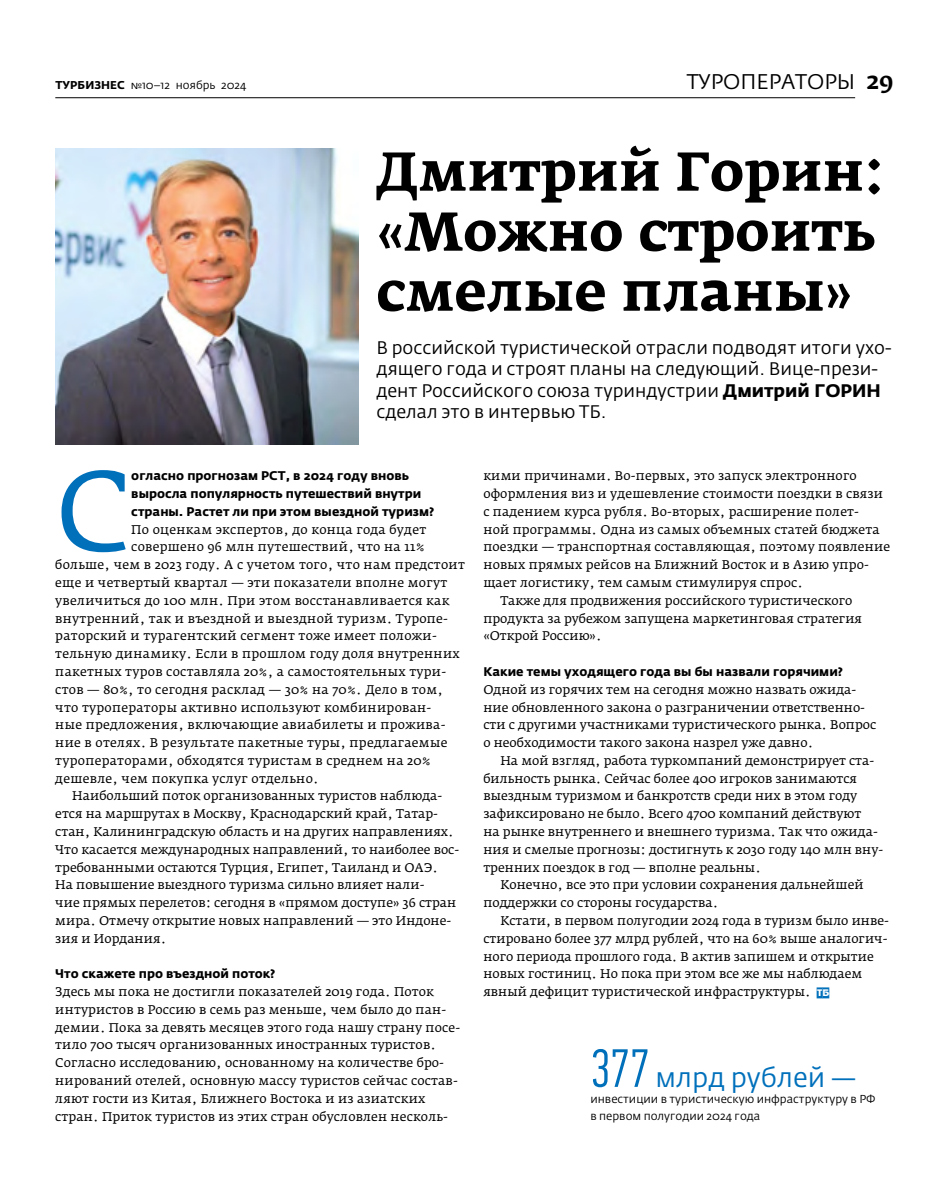
<style>
.page{position:relative;width:936px;height:1191px;background:#fff}
.page>*{position:absolute;margin:0;border:0;box-sizing:border-box;transform-origin:0 0}
.t1{font:113.1px "Fedra Serif A Pro";color:#0070bb}
.t2{font:700 54px/60px "Fedra Serif A Pro";color:#000}
.t3{font:27px "Fedra Sans Pro";color:#0070bb}
.t4{font:21px "Fedra Sans Pro";color:#000}
.t5{font:18px/21.6px "Fedra Sans Pro";color:#000}
.t6{font:12.45px/17.9px "Fedra Serif A Pro";letter-spacing:.01em;color:#000}
.t7{font:700 12.45px/17.9px "Fedra Sans Pro";color:#000}
.t8{font:11.4px/16.5px "Fedra Sans Pro";color:#000}
.t9{font:11.25px "Fedra Sans Pro";color:#000}
.s1{font-weight:700}
.s2{font-family:"Fedra Serif A Pro";font-weight:500;font-size:24px}
.s3{font-family:"Adver Gothic Cameo";font-size:9px;color:#0070bb}
.s4{font-family:"PF Din Text Comp Pro";font-weight:300;font-size:54px}
</style>
<div class="page">
<img style="left:55px;top:148px;width:303px;height:296px">
<hr style="left:55px;top:97px;width:800px;height:1px;background:#000">
<p class="t9" style="left:55px;top:78px;width:193px"><span class="s1">ТУРБИЗНЕС</span> №10–12 ноябрь 2024</p>
<h3 class="t4" style="left:686px;top:68px;width:208px">ТУРОПЕРАТОРЫ <span class="s2">29</span></h3>
<h2 class="t2" style="left:376px;top:142px;width:511px">Дмитрий Горин: «Можно строить смелые планы»</h2>
<h3 class="t5" style="left:376px;top:336px;width:516px">В российской туристической отрасли подводят итоги ухо&shy;дящего года и строят планы на следующий. Вице-прези&shy;дент Российского союза туриндустрии <span class="s1">Дмитрий ГОРИН </span>сделал это в интервью ТБ.</h3>
<h1 class="t1" style="left:55px;top:441px;width:77px">С</h1>
<p class="t7" style="left:131px;top:467px;width:304px">огласно прогнозам РСТ, в 2024 году вновь выросла популярность путешествий внутри страны. Растет ли при этом выездной туризм?</p>
<p class="t6" style="left:131px;top:520px;width:296px">По оценкам экспертов, до конца года будет</p>
<p class="t6" style="left:131px;top:538px;width:295px">совершено 96 млн путешествий, что на 11%</p>
<p class="t6" style="left:55px;top:556px;width:411px">больше, чем в 2023 году. А с учетом того, что нам предстоит</p>
<p class="t6" style="left:55px;top:573px;width:393px">еще и четвертый квартал — эти показатели вполне могут</p>
<p class="t6" style="left:55px;top:591px;width:395px">увеличиться до 100 млн. При этом восстанавливается как</p>
<p class="t6" style="left:55px;top:609px;width:394px">внутренний, так и въездной и выездной туризм. Туропе-</p>
<p class="t6" style="left:55px;top:627px;width:383px">раторский и турагентский сегмент тоже имеет положи-</p>
<p class="t6" style="left:55px;top:645px;width:406px">тельную динамику. Если в прошлом году доля внутренних</p>
<p class="t6" style="left:55px;top:662px;width:392px">пакетных туров составляла 20%, а самостоятельных тури-</p>
<p class="t6" style="left:55px;top:680px;width:389px">стов — 80%, то сегодня расклад — 30% на 70%. Дело в том,</p>
<p class="t6" style="left:55px;top:698px;width:377px">что туроператоры активно используют комбинирован-</p>
<p class="t6" style="left:55px;top:716px;width:391px">ные предложения, включающие авиабилеты и прожива-</p>
<p class="t6" style="left:55px;top:734px;width:393px">ние в отелях. В результате пакетные туры, предлагаемые</p>
<p class="t6" style="left:55px;top:751px;width:377px">туроператорами, обходятся туристам в среднем на 20%</p>
<p class="t6" style="left:55px;top:769px;width:265px">дешевле, чем покупка услуг отдельно.</p>
<p class="t6" style="left:72px;top:787px;width:371px">Наибольший поток организованных туристов наблюда-</p>
<p class="t6" style="left:55px;top:805px;width:384px">ется на маршрутах в Москву, Краснодарский край, Татар-</p>
<p class="t6" style="left:55px;top:822px;width:400px">стан, Калининградскую область и на других направлениях.</p>
<p class="t6" style="left:55px;top:840px;width:405px">Что касается международных направлений, то наиболее вос-</p>
<p class="t6" style="left:55px;top:858px;width:384px">требованными остаются Турция, Египет, Таиланд и ОАЭ.</p>
<p class="t6" style="left:55px;top:876px;width:371px">На повышение выездного туризма сильно влияет нали-</p>
<p class="t6" style="left:55px;top:894px;width:402px">чие прямых перелетов: сегодня в «прямом доступе» 36 стран</p>
<p class="t6" style="left:55px;top:911px;width:397px">мира. Отмечу открытие новых направлений — это Индоне-</p>
<p class="t6" style="left:55px;top:929px;width:112px">зия и Иордания.</p>
<p class="t7" style="left:55px;top:965px;width:222px">Что скажете про въездной поток?</p>
<p class="t6" style="left:55px;top:982px;width:406px">Здесь мы пока не достигли показателей 2019 года. Поток интуристов в Россию в семь раз меньше, чем было до пан&shy;демии. Пока за девять месяцев этого года нашу страну посе&shy;тило 700 тысяч организованных иностранных туристов.<br>Согласно исследованию, основанному на количестве бро&shy;нирований отелей, основную массу туристов сейчас состав&shy;ляют гости из Китая, Ближнего Востока и из азиатских стран. Приток туристов из этих стран обусловлен несколь-</p>
<p class="t6" style="left:483px;top:467px;width:375px">кими причинами. Во-первых, это запуск электронного</p>
<p class="t6" style="left:483px;top:485px;width:401px">оформления виз и удешевление стоимости поездки в связи</p>
<p class="t6" style="left:483px;top:502px;width:377px">с падением курса рубля. Во-вторых, расширение полет-</p>
<p class="t6" style="left:483px;top:520px;width:398px">ной программы. Одна из самых объемных статей бюджета</p>
<p class="t6" style="left:483px;top:538px;width:408px">поездки — транспортная составляющая, поэтому появление</p>
<p class="t6" style="left:483px;top:556px;width:387px">новых прямых рейсов на Ближний Восток и в Азию упро-</p>
<p class="t6" style="left:483px;top:573px;width:321px">щает логистику, тем самым стимулируя спрос.</p>
<p class="t6" style="left:500px;top:591px;width:353px">Также для продвижения российского туристического</p>
<p class="t6" style="left:483px;top:609px;width:380px">продукта за рубежом запущена маркетинговая стратегия</p>
<p class="t6" style="left:483px;top:627px;width:120px">«Открой Россию».</p>
<p class="t7" style="left:483px;top:662px;width:361px">Какие темы уходящего года вы бы назвали горячими?</p>
<p class="t6" style="left:483px;top:680px;width:394px">Одной из горячих тем на сегодня можно назвать ожида&shy;ние обновленного закона о разграничении ответственно&shy;сти с другими участниками туристического рынка. Вопрос о необходимости такого закона назрел уже давно.</p>
<p class="t6" style="left:500px;top:751px;width:375px">На мой взгляд, работа туркомпаний демонстрирует ста-</p>
<p class="t6" style="left:483px;top:769px;width:375px">бильность рынка. Сейчас более 400 игроков занимаются</p>
<p class="t6" style="left:483px;top:787px;width:375px">выездным туризмом и банкротств среди них в этом году</p>
<p class="t6" style="left:483px;top:805px;width:379px">зафиксировано не было. Всего 4700 компаний действуют</p>
<p class="t6" style="left:483px;top:822px;width:396px">на рынке внутреннего и внешнего туризма. Так что ожида-</p>
<p class="t6" style="left:483px;top:840px;width:401px">ния и смелые прогнозы: достигнуть к 2030 году 140 млн вну-</p>
<p class="t6" style="left:483px;top:858px;width:279px">тренних поездок в год — вполне реальны.</p>
<p class="t6" style="left:500px;top:876px;width:365px">Конечно, все это при условии сохранения дальнейшей</p>
<p class="t6" style="left:483px;top:894px;width:236px">поддержки со стороны государства.</p>
<p class="t6" style="left:500px;top:911px;width:390px">Кстати, в первом полугодии 2024 года в туризм было инве-</p>
<p class="t6" style="left:483px;top:929px;width:405px">стировано более 377 млрд рублей, что на 60% выше аналогич-</p>
<p class="t6" style="left:483px;top:947px;width:392px">ного периода прошлого года. В актив запишем и открытие</p>
<p class="t6" style="left:483px;top:965px;width:380px">новых гостиниц. Но пока при этом все же мы наблюдаем</p>
<p class="t6" style="left:483px;top:982px;width:347px">явный дефицит туристической инфраструктуры. <span class="s3">TБ</span></p>
<h3 class="t3" style="left:590px;top:1060px;width:268px"><span class="s4">377</span> млрд рублей —</h3>
<p class="t8" style="left:590px;top:1091px;width:286px">инвестиции в туристическую инфраструктуру в РФ в первом полугодии 2024 года</p>
</div>
